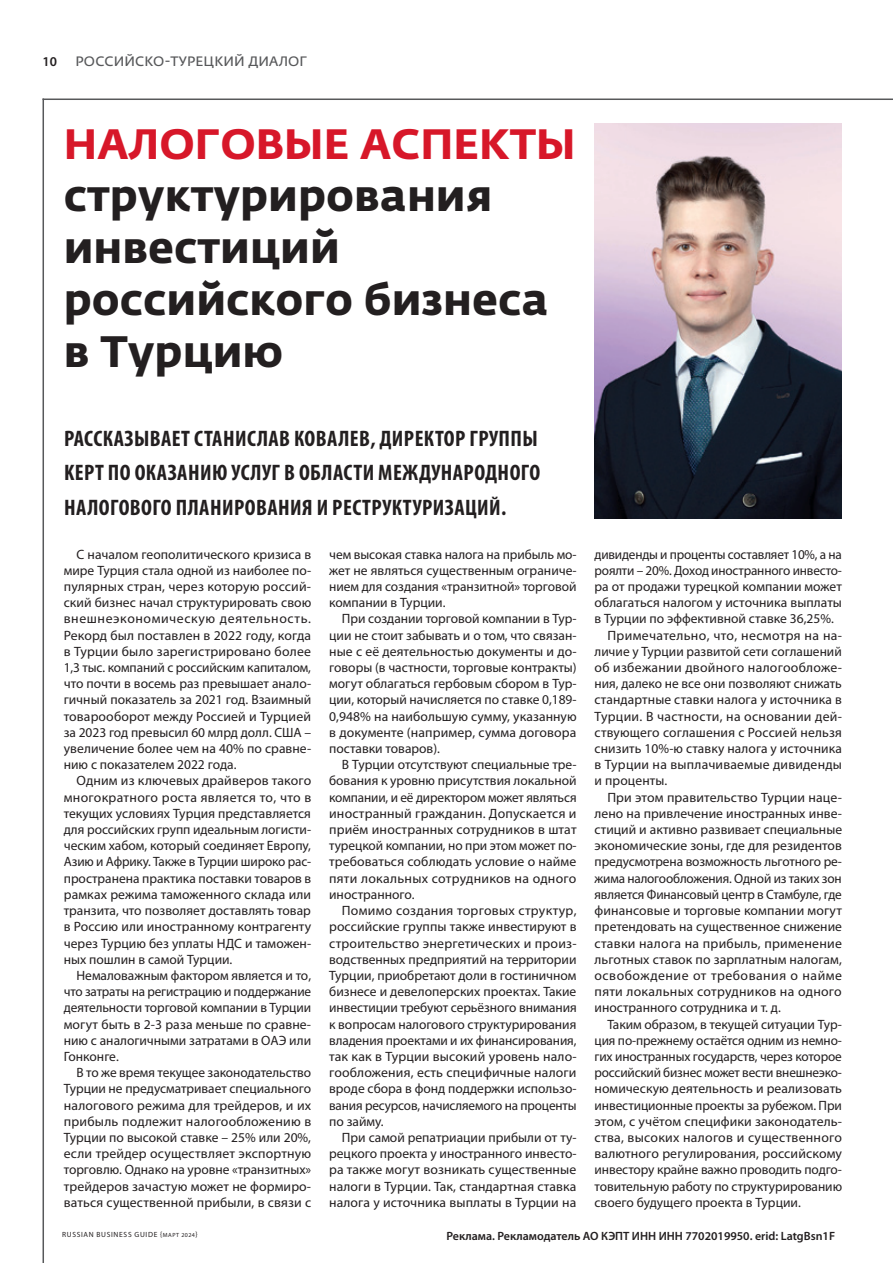
<style>
.page{position:relative;width:893px;height:1263px;background:#fff}
.page>*{position:absolute;margin:0;border:0;box-sizing:border-box;transform-origin:0 0}
.t1{font:700 43.5px/52.2px "Fedra Sans Pro";color:#231f20}
.t2{font:700 42px "Fedra Sans Pro";color:#d71729}
.t3{font:700 condensed 22.5px/34.5px "Myriad Pro";letter-spacing:.02em;color:#231f20;text-align:justify}
.базовый_текст{font:13.5px/16.2px "Myriad Pro";color:#231f20;text-align:justify}
.t4{font:600 13.5px "Fedra Sans Pro";letter-spacing:.01em;color:#57585a}
.t5{font:600 13.5px "Myriad Pro";color:#231f20}
.t6{font:600 12px "Myriad Pro";color:#231f20}
.t7{font:7.5px "Myriad Pro";letter-spacing:.09em;color:#231f20}
.s1{font-size:6px}
</style>
<div class="page">
<hr style="left:43px;top:99px;width:850px;height:1px;background:#57585a">
<hr style="left:43px;top:99px;width:1px;height:1164px;background:#57585a">
<img style="left:595px;top:124px;width:247px;height:395px">
<p class="t5" style="left:43px;top:53px;width:16px">10</p>
<p class="t4" style="left:76px;top:52px;width:233px">РОССИЙСКО-ТУРЕЦКИЙ ДИАЛОГ</p>
<p class="t2" style="left:64px;top:118px;width:513px">НАЛОГОВЫЕ АСПЕКТЫ</p>
<p class="t1" style="left:64px;top:169px;width:486px">структурирования инвестиций российского бизнеса в Турцию</p>
<p class="t3" style="left:64px;top:421px;width:478px">РАССКАЗЫВАЕТ СТАНИСЛАВ КОВАЛЕВ, ДИРЕКТОР ГРУППЫ KEPT ПО ОКАЗАНИЮ УСЛУГ В ОБЛАСТИ МЕЖДУНАРОДНОГО НАЛОГОВОГО ПЛАНИРОВАНИЯ И РЕСТРУКТУРИЗАЦИЙ.</p>
<p class="базовый_текст" style="left:64px;top:546px;width:249px;text-indent:13px">С началом геополитического кризиса в мире Турция стала одной из наиболее по&shy;пулярных стран, через которую россий&shy;ский бизнес начал структурировать свою внешнеэкономическую деятельность.<br>Рекорд был поставлен в 2022 году, когда в Турции было зарегистрировано более 1,3 тыс. компаний с российским капиталом, что почти в восемь раз превышает анало&shy;гичный показатель за 2021 год. Взаимный товарооборот между Россией и Турцией за 2023 год превысил 60 млрд долл. США – увеличение более чем на 40% по сравне&shy;нию с показателем 2022 года.</p>
<p class="базовый_текст" style="left:64px;top:773px;width:249px;text-indent:13px">Одним из ключевых драйверов такого многократного роста является то, что в текущих условиях Турция представляется для российских групп идеальным логисти&shy;ческим хабом, который соединяет Европу, Азию и Африку. Также в Турции широко рас&shy;пространена практика поставки товаров в рамках режима таможенного склада или транзита, что позволяет доставлять товар в Россию или иностранному контрагенту через Турцию без уплаты НДС и таможен&shy;ных пошлин в самой Турции.</p>
<p class="базовый_текст" style="left:64px;top:967px;width:249px;text-indent:13px">Немаловажным фактором является и то, что затраты на регистрацию и поддержание деятельности торговой компании в Турции могут быть в 2-3 раза меньше по сравне&shy;нию с аналогичными затратами в ОАЭ или Гонконге.</p>
<p class="базовый_текст" style="left:64px;top:1064px;width:249px;text-indent:13px">В то же время текущее законодательство Турции не предусматривает специального налогового режима для трейдеров, и их прибыль подлежит налогообложению в Турции по высокой ставке – 25% или 20%, если трейдер осуществляет экспортную торговлю. Однако на уровне «транзитных» трейдеров зачастую может не формиро&shy;ваться существенной прибыли, в связи с</p>
<p class="базовый_текст" style="left:329px;top:546px;width:249px">чем высокая ставка налога на прибыль мо&shy;жет не являться существенным ограниче&shy;нием для создания «транзитной» торговой компании в Турции.</p>
<p class="базовый_текст" style="left:329px;top:611px;width:249px;text-indent:13px">При создании торговой компании в Тур&shy;ции не стоит забывать и о том, что связан&shy;ные с её деятельностью документы и до&shy;говоры (в частности, торговые контракты) могут облагаться гербовым сбором в Тур&shy;ции, который начисляется по ставке 0,189- 0,948% на наибольшую сумму, указанную в документе (например, сумма договора поставки товаров).</p>
<p class="базовый_текст" style="left:329px;top:756px;width:249px;text-indent:13px">В Турции отсутствуют специальные тре&shy;бования к уровню присутствия локальной компании, и её директором может являться иностранный гражданин. Допускается и приём иностранных сотрудников в штат турецкой компании, но при этом может по&shy;требоваться соблюдать условие о найме пяти локальных сотрудников на одного иностранного.</p>
<p class="базовый_текст" style="left:329px;top:902px;width:249px;text-indent:13px">Помимо создания торговых структур, российские группы также инвестируют в строительство энергетических и произ&shy;водственных предприятий на территории Турции, приобретают доли в гостиничном бизнесе и девелоперских проектах. Такие инвестиции требуют серьёзного внимания к вопросам налогового структурирования владения проектами и их финансирования, так как в Турции высокий уровень нало&shy;гообложения, есть специфичные налоги вроде сбора в фонд поддержки использо&shy;вания ресурсов, начисляемого на проценты по займу.</p>
<p class="базовый_текст" style="left:329px;top:1129px;width:249px;text-indent:13px">При самой репатриации прибыли от ту&shy;рецкого проекта у иностранного инвесто&shy;ра также могут возникать существенные налоги в Турции. Так, стандартная ставка налога у источника выплаты в Турции на</p>
<p class="базовый_текст" style="left:595px;top:546px;width:249px">дивиденды и проценты составляет 10%, а на роялти – 20%. Доход иностранного инвесто&shy;ра от продажи турецкой компании может облагаться налогом у источника выплаты в Турции по эффективной ставке 36,25%.</p>
<p class="базовый_текст" style="left:595px;top:627px;width:249px;text-indent:13px">Примечательно, что, несмотря на на&shy;личие у Турции развитой сети соглашений об избежании двойного налогообложе&shy;ния, далеко не все они позволяют снижать стандартные ставки налога у источника в Турции. В частности, на основании дей&shy;ствующего соглашения с Россией нельзя снизить 10%-ю ставку налога у источника в Турции на выплачиваемые дивиденды и проценты.</p>
<p class="базовый_текст" style="left:595px;top:789px;width:249px;text-indent:13px">При этом правительство Турции наце&shy;лено на привлечение иностранных инве&shy;стиций и активно развивает специальные экономические зоны, где для резидентов предусмотрена возможность льготного ре&shy;жима налогообложения. Одной из таких зон является Финансовый центр в Стамбуле, где финансовые и торговые компании могут претендовать на существенное снижение ставки налога на прибыль, применение льготных ставок по зарплатным налогам, освобождение от требования о найме пяти локальных сотрудников на одного иностранного сотрудника и т. д.</p>
<p class="базовый_текст" style="left:595px;top:1016px;width:249px;text-indent:13px">Таким образом, в текущей ситуации Тур&shy;ция по-прежнему остаётся одним из немно&shy;гих иностранных государств, через которое российский бизнес может вести внешнеэко&shy;номическую деятельность и реализовать инвестиционные проекты за рубежом. При этом, с учётом специфики законодатель&shy;ства, высоких налогов и существенного валютного регулирования, российскому инвестору крайне важно проводить подго&shy;товительную работу по структурированию своего будущего проекта в Турции.</p>
<p class="t7" style="left:62px;top:1229px;width:137px">RUSSIAN BUSINESS GUIDE {<span class="s1">МАРТ 2024</span>}</p>
<p class="t6" style="left:447px;top:1228px;width:390px">Реклама. Рекламодатель АО КЭПТ ИНН ИНН 7702019950. erid: LatgBsn1F</p>
</div>
